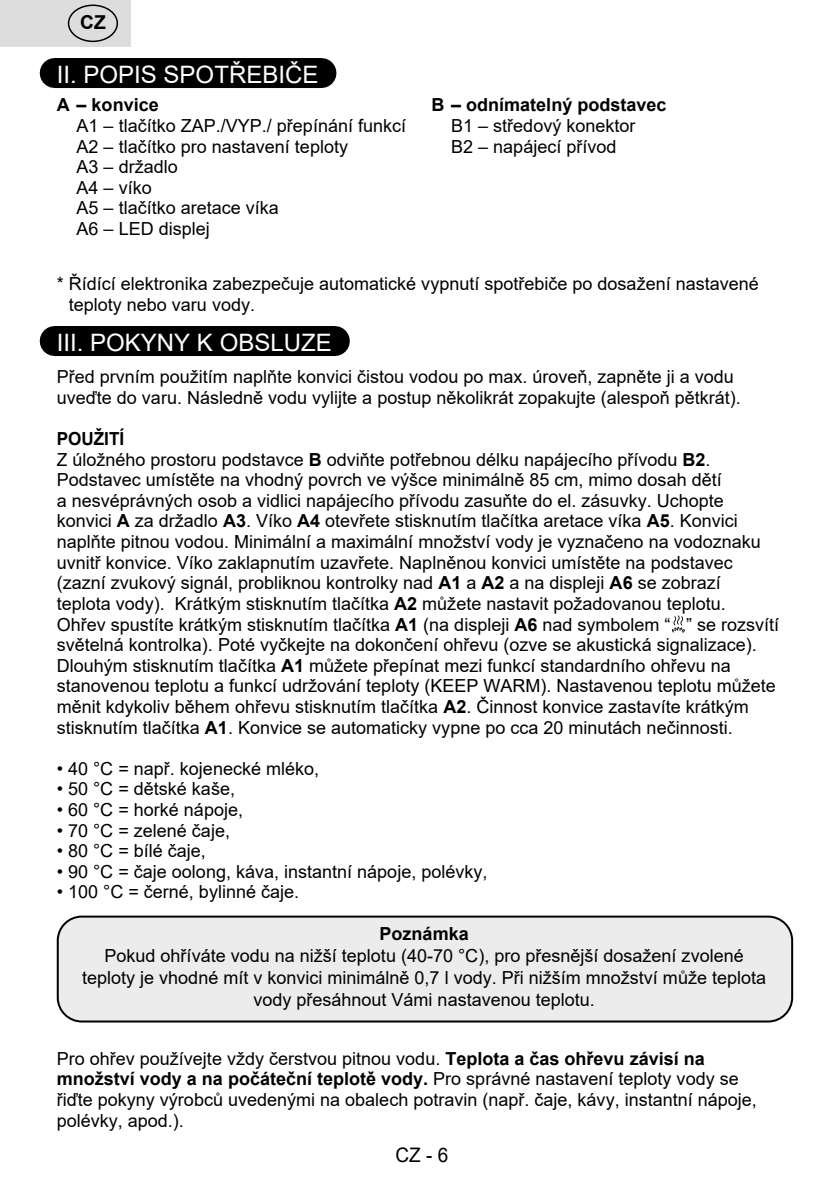
<style>
.page{position:relative;width:840px;height:1191px;background:#fff}
.page>*{position:absolute;margin:0;border:0;box-sizing:border-box;transform-origin:0 0}
.Grafický_nadpis_ETA{font:24px "Arial";color:#fff}
.t1{font:20px "Arial";color:#000;scale:.95 1}
.t2{font:700 19.2px "Arial";color:#000}
.Normální{font:18px/20.6px "Arial";color:#000}
.Normální-2{font:700 18px "Arial";color:#000}
.Normální-3{font:700 18px "Arial";color:#000;scale:.95 1}
.s1{font-weight:700}
</style>
<div class="page">
<div style="left:55px;top:58px;width:265px;height:30px;background:#000"></div>
<hr style="left:320px;top:58px;width:1px;height:30px;background:#000">
<div style="left:55px;top:326px;width:278px;height:30px;background:#000"></div>
<hr style="left:333px;top:326px;width:1px;height:30px;background:#000">
<svg style="left:672px;top:615px;width:12px;height:17px"></svg>
<div style="left:58px;top:916px;width:733px;height:105px;background:#ececec;border-radius:24px"></div>
<div style="left:57px;top:915px;width:735px;height:107px;border:2px solid #000;border-radius:24px"></div>
<div style="left:0;top:0;width:131px;height:47px;background:#ddd"></div>
<div style="left:68px;top:5px;width:50px;height:37px;border:1px solid #000;border-radius:50%"></div>
<p class="t2" style="left:80px;top:9px;width:27px">CZ</p>
<p class="Grafický_nadpis_ETA" style="left:57px;top:58px;width:263px">II. POPIS SPOTŘEBIČE</p>
<p class="Normální-2" style="left:57px;top:92px;width:103px">A – konvice</p>
<p class="Normální" style="left:77px;top:115px;width:331px">A1 – tlačítko ZAP./VYP./ přepínání funkcí</p>
<p class="Normální" style="left:77px;top:136px;width:273px">A2 – tlačítko pro nastavení teploty</p>
<p class="Normální" style="left:77px;top:156px;width:103px">A3 – držadlo</p>
<p class="Normální" style="left:77px;top:177px;width:77px">A4 – víko</p>
<p class="Normální" style="left:77px;top:198px;width:204px">A5 – tlačítko aretace víka</p>
<p class="Normální" style="left:77px;top:218px;width:135px">A6 – LED displej</p>
<p class="Normální-2" style="left:431px;top:92px;width:236px">B – odnímatelný podstavec</p>
<p class="Normální" style="left:451px;top:115px;width:186px">B1 – středový konektor</p>
<p class="Normální" style="left:451px;top:136px;width:167px">B2 – napájecí přívod</p>
<p class="Normální" style="left:69px;top:272px;width:691px;line-height:21.6px;text-indent:-12px">* Řídící elektronika zabezpečuje automatické vypnutí spotřebiče po dosažení nastavené teploty nebo varu vody.</p>
<p class="Grafický_nadpis_ETA" style="left:57px;top:326px;width:276px">III. POKYNY K OBSLUZE</p>
<p class="Normální" style="left:57px;top:366px;width:685px">Před prvním použitím naplňte konvici čistou vodou po max. úroveň, zapněte ji a vodu uveďte do varu. Následně vodu vylijte a postup několikrát zopakujte (alespoň pětkrát).</p>
<p class="Normální-3" style="left:57px;top:426px;width:73px">POUŽITÍ</p>
<p class="Normální" style="left:57px;top:449px;width:723px">Z úložného prostoru podstavce <span class="s1">B</span> odviňte potřebnou délku napájecího přívodu <span class="s1">B2</span>.<br>Podstavec umístěte na vhodný povrch ve výšce minimálně 85 cm, mimo dosah dětí<br>a nesvéprávných osob a vidlici napájecího přívodu zasuňte do el. zásuvky. Uchopte konvici <span class="s1">A</span> za držadlo <span class="s1">A3</span>. Víko <span class="s1">A4</span> otevřete stisknutím tlačítka aretace víka <span class="s1">A5</span>. Konvici naplňte pitnou vodou. Minimální a maximální množství vody je vyznačeno na vodoznaku uvnitř konvice. Víko zaklapnutím uzavřete. Naplněnou konvici umístěte na podstavec (zazní zvukový signál, probliknou kontrolky nad <span class="s1">A1</span> a <span class="s1">A2</span> a na displeji <span class="s1">A6</span> se zobrazí teplota vody). Krátkým stisknutím tlačítka <span class="s1">A2</span> můžete nastavit požadovanou teplotu.<br>Ohřev spustíte krátkým stisknutím tlačítka <span class="s1">A1</span> (na displeji <span class="s1">A6</span> nad symbolem “ ” se rozsvítí světelná kontrolka). Poté vyčkejte na dokončení ohřevu (ozve se akustická signalizace).<br>Dlouhým stisknutím tlačítka <span class="s1">A1</span> můžete přepínat mezi funkcí standardního ohřevu na stanovenou teplotu a funkcí udržování teploty (KEEP WARM). Nastavenou teplotu můžete měnit kdykoliv během ohřevu stisknutím tlačítka <span class="s1">A2</span>. Činnost konvice zastavíte krátkým stisknutím tlačítka <span class="s1">A1</span>. Konvice se automaticky vypne po cca 20 minutách nečinnosti.</p>
<p class="Normální" style="left:57px;top:758px;width:264px">• 40 °C = např. kojenecké mléko,</p>
<p class="Normální" style="left:57px;top:778px;width:180px">• 50 °C = dětské kaše,</p>
<p class="Normální" style="left:57px;top:799px;width:188px">• 60 °C = horké nápoje,</p>
<p class="Normální" style="left:57px;top:820px;width:175px">• 70 °C = zelené čaje,</p>
<p class="Normální" style="left:57px;top:840px;width:151px">• 80 °C = bílé čaje,</p>
<p class="Normální" style="left:57px;top:861px;width:432px">• 90 °C = čaje oolong, káva, instantní nápoje, polévky,</p>
<p class="Normální" style="left:57px;top:881px;width:244px">• 100 °C = černé, bylinné čaje.</p>
<p class="Normální-2" style="left:379px;top:920px;width:91px">Poznámka</p>
<p class="Normální" style="left:82px;top:944px;width:685px;line-height:22px;text-align:center">Pokud ohříváte vodu na nižší teplotu (40-70 °C), pro přesnější dosažení zvolené teploty je vhodné mít v konvici minimálně 0,7 l vody. Při nižším množství může teplota vody přesáhnout Vámi nastavenou teplotu.</p>
<p class="Normální" style="left:57px;top:1048px;width:701px">Pro ohřev používejte vždy čerstvou pitnou vodu. <span class="s1">Teplota a čas ohřevu závisí na množství vody a na počáteční teplotě vody.</span> Pro správné nastavení teploty vody se řiďte pokyny výrobců uvedenými na obalech potravin (např. čaje, kávy, instantní nápoje, polévky, apod.).</p>
<p class="t1" style="left:395px;top:1141px;width:57px">CZ - 6</p>
</div>
